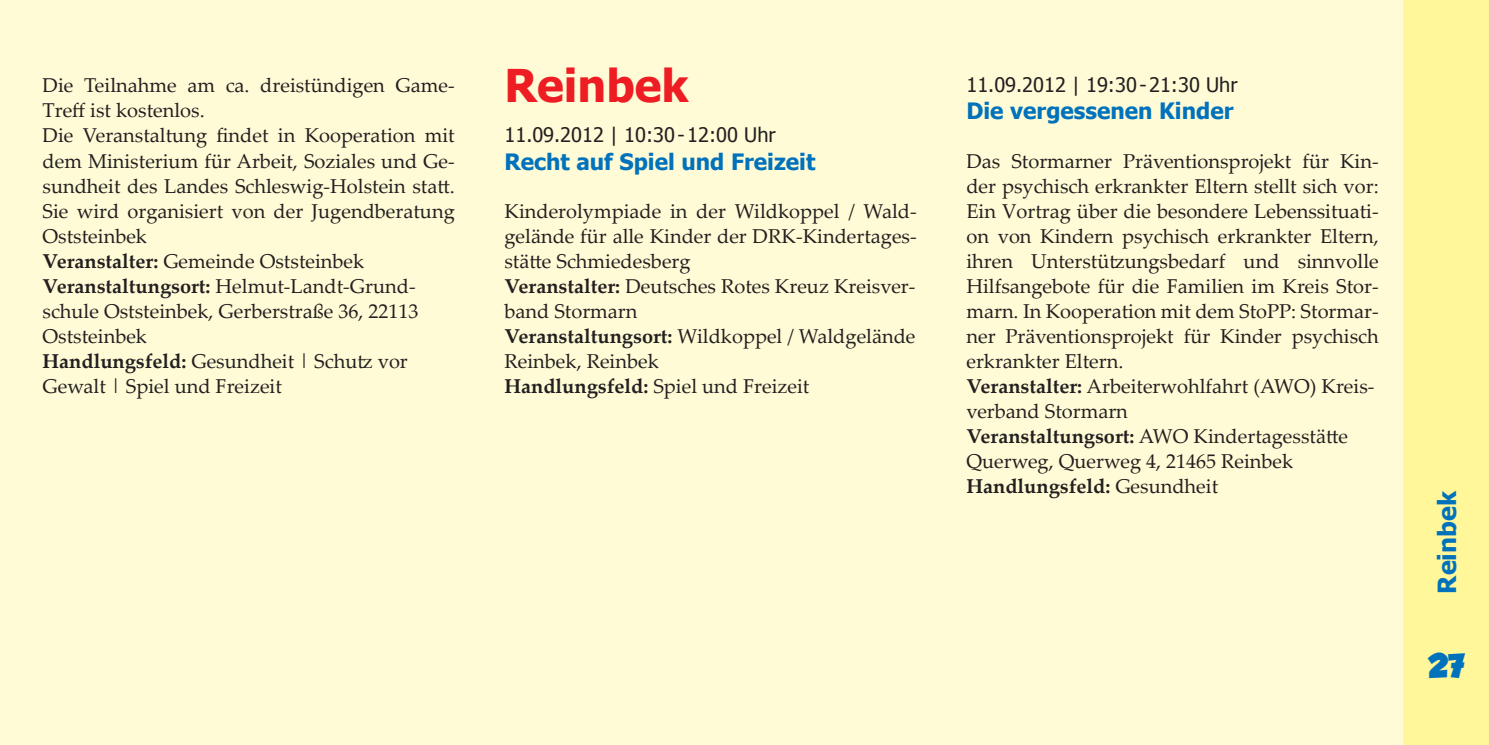
<style>
.page{position:relative;width:1489px;height:745px;background:#fff}
.page>*{position:absolute;margin:0;border:0;box-sizing:border-box;transform-origin:0 0}
.t1{font:700 45px "Tahoma";color:#ee1d23}
.t2{font:30px "GROBOLD";color:#0072bc}
.t3{font:700 25px "Tahoma";color:#0072bc}
.t4{font:700 22.5px "Tahoma";color:#0072bc}
.t5{font:20px/25px "Palatino Linotype";color:#231f20}
.t6{font:20px "Tahoma";color:#231f20}
.s1{font-weight:700}
</style>
<div class="page">
<div style="left:0;top:0;width:1446px;height:744px;background:#fffbd6"></div>
<div style="left:1403px;top:0;width:85px;height:744px;background:#fff79a"></div>
<p class="t5" style="left:43px;top:72px;width:414px">Die Teilnahme am ca. dreistündigen Game-Treff ist kostenlos.<br>Die Veranstaltung findet in Kooperation mit dem Ministerium für Arbeit, Soziales und Ge&shy;sundheit des Landes Schleswig-Holstein statt.<br>Sie wird organisiert von der Jugendberatung Oststeinbek<br><span class="s1">Veranstalter:</span> Gemeinde Oststeinbek <span class="s1">Veranstaltungsort:</span> Helmut-Landt-Grund&shy;schule Oststeinbek, Gerberstraße 36, 22113<br>Oststeinbek<br><span class="s1">Handlungsfeld:</span> Gesundheit | Schutz vor Gewalt | Spiel und Freizeit</p>
<h1 class="t1" style="left:504px;top:54px;width:186px">Reinbek</h1>
<p class="t6" style="left:504px;top:122px;width:273px">11.09.2012 | 10:30-12:00 Uhr</p>
<p class="t4" style="left:504px;top:145px;width:312px">Recht auf Spiel und Freizeit</p>
<p class="t5" style="left:504px;top:197px;width:414px">Kinderolympiade in der Wildkoppel / Wald&shy;gelände für alle Kinder der DRK-Kindertages&shy;stätte Schmiedesberg<br><span class="s1">Veranstalter:</span> Deutsches Rotes Kreuz Kreisver&shy;band Stormarn<br><span class="s1">Veranstaltungsort:</span> Wildkoppel / Waldgelände Reinbek, Reinbek<br><span class="s1">Handlungsfeld:</span> Spiel und Freizeit</p>
<p class="t6" style="left:966px;top:72px;width:273px">11.09.2012 | 19:30-21:30 Uhr</p>
<p class="t4" style="left:966px;top:95px;width:268px">Die vergessenen Kinder</p>
<p class="t5" style="left:966px;top:147px;width:414px">Das Stormarner Präventionsprojekt für Kin&shy;der psychisch erkrankter Eltern stellt sich vor:<br>Ein Vortrag über die besondere Lebenssituati&shy;on von Kindern psychisch erkrankter Eltern, ihren Unterstützungsbedarf und sinnvolle Hilfsangebote für die Familien im Kreis Stor&shy;marn. In Kooperation mit dem StoPP: Stormar&shy;ner Präventionsprojekt für Kinder psychisch erkrankter Eltern.<br><span class="s1">Veranstalter:</span> Arbeiterwohlfahrt (AWO) Kreis&shy;verband Stormarn<br><span class="s1">Veranstaltungsort:</span> AWO Kindertagesstätte Querweg, Querweg 4, 21465 Reinbek <span class="s1">Handlungsfeld:</span> Gesundheit</p>
<p class="t3" style="left:1429px;top:593px;width:104px;rotate:-90deg">Reinbek</p>
<h2 class="t2" style="left:1427px;top:647px;width:38px">27</h2>
</div>
